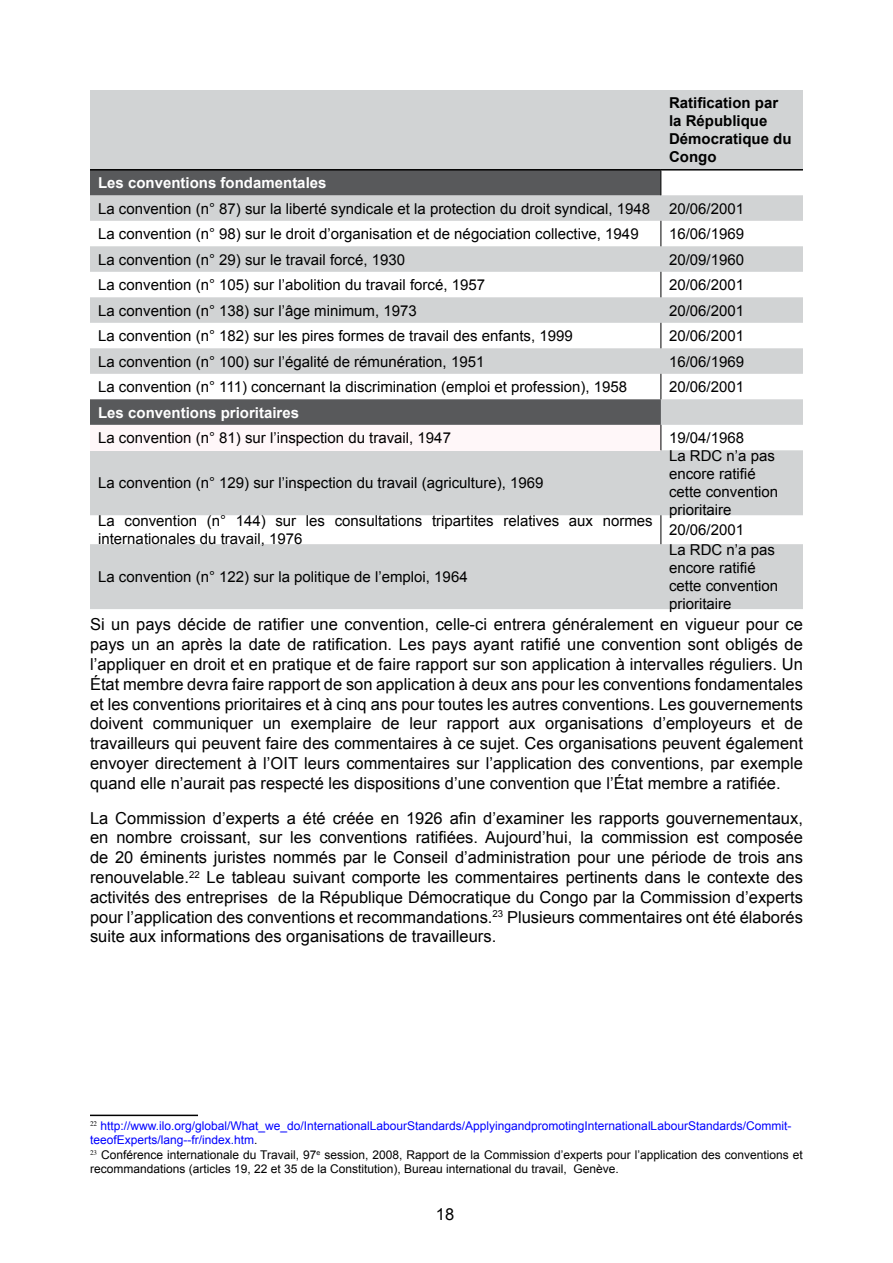
<style>
.page{position:relative;width:893px;height:1263px;background:#fff}
.page>*{position:absolute;margin:0;border:0;box-sizing:border-box;transform-origin:0 0}
.t1{font:16.5px/19.8px "Arial";color:#000;text-align:justify}
.t2{font:15px/18px "Arial";color:#000}
.t3{font:700 15px "Arial";color:#fff}
.t4{font:700 15px/18px "Arial";color:#000}
.t5{font:12px/14.4px "Arial";color:#000}
.s1{color:#00f}
</style>
<div class="page">
<svg style="left:90px;top:90px;width:713px;height:519px;fill:#d1d3d4"></svg>
<svg style="left:90px;top:171px;width:571px;height:254px"></svg>
<div style="left:90px;top:425px;width:571px;height:25px;background:#fff7f9"></div>
<svg style="left:660px;top:171px;width:1px;height:24px"></svg>
<svg style="left:660px;top:221px;width:1px;height:25px"></svg>
<svg style="left:660px;top:272px;width:1px;height:25px"></svg>
<svg style="left:660px;top:323px;width:1px;height:25px"></svg>
<svg style="left:660px;top:374px;width:1px;height:25px"></svg>
<svg style="left:660px;top:425px;width:1px;height:25px"></svg>
<svg style="left:660px;top:515px;width:1px;height:29px"></svg>
<hr style="left:90px;top:169px;width:571px;height:2px;background:#000">
<hr style="left:661px;top:169px;width:142px;height:2px;background:#000">
<hr style="left:90px;top:1114px;width:108px;height:2px;background:#000">
<p class="t4" style="left:669px;top:94px;width:124px">Ratification par la République<br>Démocratique du<br>Congo</p>
<p class="t3" style="left:98px;top:173px;width:230px">Les conventions fondamentales</p>
<p class="t2" style="left:98px;top:196px;width:647px;line-height:25.5px">La convention (n° 87) sur la liberté syndicale et la protection du droit syndical, 1948 20/06/2001<br>La convention (n° 98) sur le droit d’organisation et de négociation collective, 1949</p>
<p class="t2" style="left:669px;top:225px;width:77px">16/06/1969</p>
<p class="t2" style="left:98px;top:250px;width:309px">La convention (n° 29) sur le travail forcé, 1930</p>
<p class="t2" style="left:669px;top:250px;width:77px">20/09/1960</p>
<p class="t2" style="left:98px;top:276px;width:389px">La convention (n° 105) sur l’abolition du travail forcé, 1957</p>
<p class="t2" style="left:669px;top:276px;width:77px">20/06/2001</p>
<p class="t2" style="left:98px;top:301px;width:320px">La convention (n° 138) sur l’âge minimum, 1973</p>
<p class="t2" style="left:669px;top:301px;width:77px">20/06/2001</p>
<p class="t2" style="left:98px;top:327px;width:476px">La convention (n° 182) sur les pires formes de travail des enfants, 1999</p>
<p class="t2" style="left:669px;top:327px;width:77px">20/06/2001</p>
<p class="t2" style="left:98px;top:352px;width:388px">La convention (n° 100) sur l’égalité de rémunération, 1951</p>
<p class="t2" style="left:669px;top:352px;width:77px">16/06/1969</p>
<p class="t2" style="left:98px;top:378px;width:531px">La convention (n° 111) concernant la discrimination (emploi et profession), 1958</p>
<p class="t2" style="left:669px;top:378px;width:77px">20/06/2001</p>
<p class="t3" style="left:98px;top:402px;width:202px">Les conventions prioritaires</p>
<p class="t2" style="left:98px;top:429px;width:354px">La convention (n° 81) sur l’inspection du travail, 1947</p>
<p class="t2" style="left:669px;top:429px;width:77px">19/04/1968</p>
<p class="t2" style="left:98px;top:474px;width:447px">La convention (n° 129) sur l’inspection du travail (agriculture), 1969</p>
<p class="t2" style="left:669px;top:447px;width:111px">La RDC n’a pas encore ratifié cette convention prioritaire</p>
<p class="t2" style="left:98px;top:512px;width:556px">La convention (n° 144) sur les consultations tripartites relatives aux normes internationales du travail, 1976</p>
<p class="t2" style="left:669px;top:521px;width:77px">20/06/2001</p>
<p class="t2" style="left:98px;top:568px;width:371px">La convention (n° 122) sur la politique de l’emploi, 1964</p>
<p class="t2" style="left:669px;top:541px;width:111px">La RDC n’a pas encore ratifié cette convention prioritaire</p>
<p class="t1" style="left:90px;top:615px;width:714px">Si un pays décide de ratifier une convention, celle-ci entrera généralement en vigueur pour ce pays un an après la date de ratification. Les pays ayant ratifié une convention sont obligés de l’appliquer en droit et en pratique et de faire rapport sur son application à intervalles réguliers. Un État membre devra faire rapport de son application à deux ans pour les conventions fondamentales et les conventions prioritaires et à cinq ans pour toutes les autres conventions. Les gouvernements doivent communiquer un exemplaire de leur rapport aux organisations d’employeurs et de travailleurs qui peuvent faire des commentaires à ce sujet. Ces organisations peuvent également envoyer directement à l’OIT leurs commentaires sur l’application des conventions, par exemple quand elle n’aurait pas respecté les dispositions d’une convention que l’État membre a ratifiée.</p>
<p class="t1" style="left:90px;top:808px;width:714px">La Commission d’experts a été créée en 1926 afin d’examiner les rapports gouvernementaux, en nombre croissant, sur les conventions ratifiées. Aujourd’hui, la commission est composée de 20 éminents juristes nommés par le Conseil d’administration pour une période de trois ans renouvelable.<sup>22</sup> Le tableau suivant comporte les commentaires pertinents dans le contexte des activités des entreprises de la République Démocratique du Congo par la Commission d’experts pour l’application des conventions et recommandations.<sup>23</sup> Plusieurs commentaires ont été élaborés suite aux informations des organisations de travailleurs.</p>
<p class="t5" style="left:90px;top:1118px;width:714px"><sup>22</sup> <span class="s1">http://www.ilo.org/global/What_we_do/InternationalLabourStandards/ApplyingandpromotingInternationalLabourStandards/Commit&shy;teeofExperts/lang--fr/index.htm</span>.<br><sup>23</sup> Conférence internationale du Travail, 97<sup>e</sup> session, 2008, Rapport de la Commission d’experts pour l’application des conventions et recommandations (articles 19, 22 et 35 de la Constitution), Bureau international du travail, Genève.</p>
<p class="t1" style="left:436px;top:1204px;width:20px">18</p>
</div>
